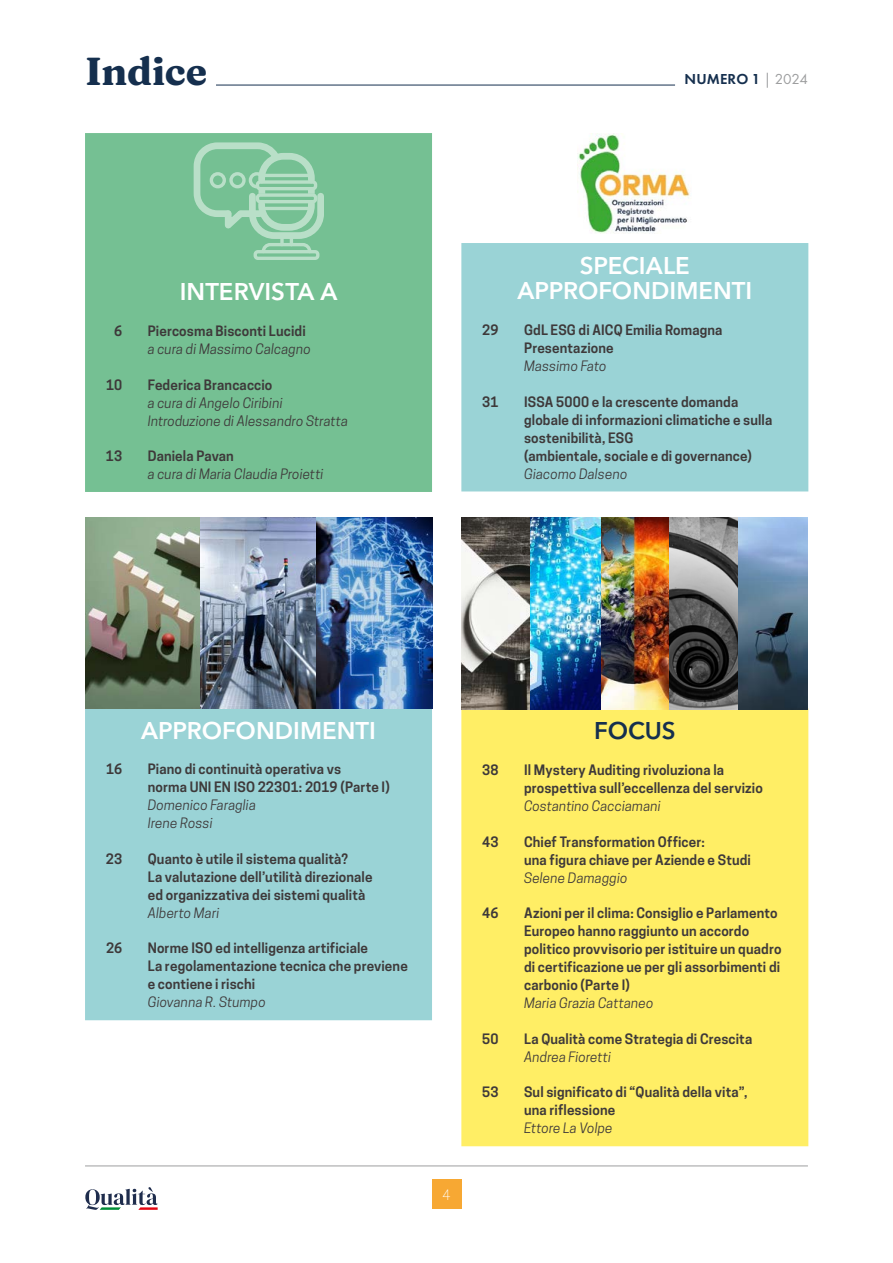
<style>
.page{position:relative;width:893px;height:1263px;background:#fff}
.page>*{position:absolute;margin:0;border:0;box-sizing:border-box;transform-origin:0 0}
.t1{font:900 39px "Fraunces 9 pt";letter-spacing:-.01em;color:#152f4e}
.t2{font:600 24px/25.5px "Avenir Next LT Pro";color:#fff;text-align:center}
.t3{font:600 24px "Avenir Next LT Pro";letter-spacing:-.005em;color:#152f4e}
.t4{font:600 15px "Futura PT";letter-spacing:.01em;color:#152f4e}
.t5{font:600 13.5px/18px "Cooper Hewitt";letter-spacing:.01em;color:#3e393a}
.t6{font:italic 13.5px/18px "Cooper Hewitt";letter-spacing:.015em;color:#3e393a}
.t7{font:300 13.5px "Cooper Hewitt";color:#fff}
.s1{font-weight:400;color:#9d9e9f}
</style>
<div class="page">
<div style="left:85px;top:133px;width:347px;height:359px;background:#75c093"></div>
<div style="left:254px;top:250px;width:65px;height:10px;border:3px solid #fff;border-radius:3px"></div>
<svg style="left:193px;top:142px;width:131px;height:113px;background:#8dcaa5"></svg>
<div style="left:85px;top:709px;width:347px;height:311px;background:#9ad3d6"></div>
<div style="left:461px;top:243px;width:347px;height:248px;background:#9ad3d6"></div>
<div style="left:461px;top:709px;width:347px;height:437px;background:#ffee65"></div>
<img style="left:85px;top:517px;width:232px;height:192px">
<img style="left:461px;top:518px;width:69px;height:191px">
<img style="left:600px;top:518px;width:69px;height:191px">
<svg style="left:201px;top:517px;width:115px;height:192px;background:#7e8a9e"></svg>
<img style="left:530px;top:518px;width:70px;height:191px">
<svg style="left:669px;top:518px;width:69px;height:191px;background:#606060"></svg>
<svg style="left:738px;top:518px;width:70px;height:191px;background:#5a758e"></svg>
<img style="left:317px;top:517px;width:115px;height:192px">
<hr style="left:216px;top:85px;width:459px;height:1px;background:#152f4e">
<img style="left:578px;top:133px;width:112px;height:101px">
<div style="left:432px;top:1179px;width:29px;height:30px;background:#f7a833"></div>
<hr style="left:85px;top:1165px;width:723px;height:1px;background:#9d9e9f">
<svg style="left:85px;top:1187px;width:73px;height:23px"></svg>
<h1 class="t1" style="left:85px;top:41px;width:124px">Indice</h1>
<h2 class="t2" style="left:180px;top:279px;width:159px">INTERVISTA A</h2>
<p class="t5" style="left:114px;top:322px;width:10px">6</p>
<p class="t5" style="left:148px;top:322px;width:159px">Piercosma Bisconti Lucidi</p>
<p class="t6" style="left:148px;top:340px;width:165px">a cura di Massimo Calcagno</p>
<p class="t5" style="left:106px;top:375px;width:18px">10</p>
<p class="t5" style="left:148px;top:375px;width:126px">Federica Brancaccio</p>
<p class="t6" style="left:148px;top:393px;width:202px">a cura di Angelo Ciribini<br>Introduzione di Alessandro Stratta</p>
<p class="t5" style="left:106px;top:447px;width:18px">13</p>
<p class="t5" style="left:148px;top:447px;width:88px">Daniela Pavan</p>
<p class="t6" style="left:148px;top:465px;width:177px">a cura di Maria Claudia Proietti</p>
<p class="t4" style="left:685px;top:70px;width:125px">NUMERO 1 <span class="s1">| 2024</span></p>
<h2 class="t2" style="left:517px;top:253px;width:236px">SPECIALE<br>APPROFONDIMENTI</h2>
<p class="t5" style="left:482px;top:321px;width:18px">29</p>
<p class="t5" style="left:524px;top:321px;width:200px">GdL ESG di AICQ Emilia Romagna<br>Presentazione</p>
<p class="t6" style="left:524px;top:357px;width:84px">Massimo Fato</p>
<p class="t5" style="left:482px;top:393px;width:18px">31</p>
<p class="t5" style="left:524px;top:393px;width:250px">ISSA 5000 e la crescente domanda globale di informazioni climatiche e sulla sostenibilità, ESG<br>(ambientale, sociale e di governance)</p>
<p class="t6" style="left:524px;top:465px;width:105px">Giacomo Dalseno</p>
<h2 class="t2" style="left:141px;top:717px;width:236px">APPROFONDIMENTI</h2>
<p class="t5" style="left:106px;top:760px;width:18px">16</p>
<p class="t5" style="left:148px;top:760px;width:244px">Piano di continuità operativa vs<br>norma UNI EN ISO 22301: 2019 (Parte I)</p>
<p class="t6" style="left:148px;top:796px;width:110px">Domenico Faraglia<br>Irene Rossi</p>
<p class="t5" style="left:106px;top:850px;width:18px">23</p>
<p class="t5" style="left:148px;top:850px;width:226px">Quanto è utile il sistema qualità?<br>La valutazione dell’utilità direzionale ed organizzativa dei sistemi qualità</p>
<p class="t6" style="left:148px;top:904px;width:73px">Alberto Mari</p>
<p class="t5" style="left:106px;top:939px;width:18px">26</p>
<p class="t5" style="left:148px;top:939px;width:262px">Norme ISO ed intelligenza artificiale<br>La regolamentazione tecnica che previene e contiene i rischi</p>
<p class="t6" style="left:148px;top:993px;width:119px">Giovanna R. Stumpo</p>
<p class="t7" style="left:442px;top:1187px;width:10px">4</p>
<h2 class="t3" style="left:594px;top:716px;width:83px">FOCUS</h2>
<p class="t5" style="left:482px;top:761px;width:18px">38</p>
<p class="t5" style="left:524px;top:761px;width:240px">Il Mystery Auditing rivoluziona la prospettiva sull’eccellenza del servizio</p>
<p class="t6" style="left:524px;top:797px;width:138px">Costantino Cacciamani</p>
<p class="t5" style="left:482px;top:832px;width:18px">43</p>
<p class="t5" style="left:524px;top:832px;width:228px">Chief Transformation Officer:<br>una figura chiave per Aziende e Studi</p>
<p class="t6" style="left:524px;top:868px;width:105px">Selene Damaggio</p>
<p class="t5" style="left:482px;top:904px;width:18px">46</p>
<p class="t5" style="left:524px;top:904px;width:259px">Azioni per il clima: Consiglio e Parlamento Europeo hanno raggiunto un accordo politico provvisorio per istituire un quadro di certificazione ue per gli assorbimenti di carbonio (Parte I)</p>
<p class="t6" style="left:524px;top:994px;width:131px">Maria Grazia Cattaneo</p>
<p class="t5" style="left:482px;top:1030px;width:18px">50</p>
<p class="t5" style="left:524px;top:1030px;width:230px">La Qualità come Strategia di Crescita</p>
<p class="t6" style="left:524px;top:1048px;width:88px">Andrea Fioretti</p>
<p class="t5" style="left:482px;top:1083px;width:18px">53</p>
<p class="t5" style="left:524px;top:1083px;width:225px">Sul significato di “Qualità della vita”, una riflessione</p>
<p class="t6" style="left:524px;top:1119px;width:90px">Ettore La Volpe</p>
</div>
